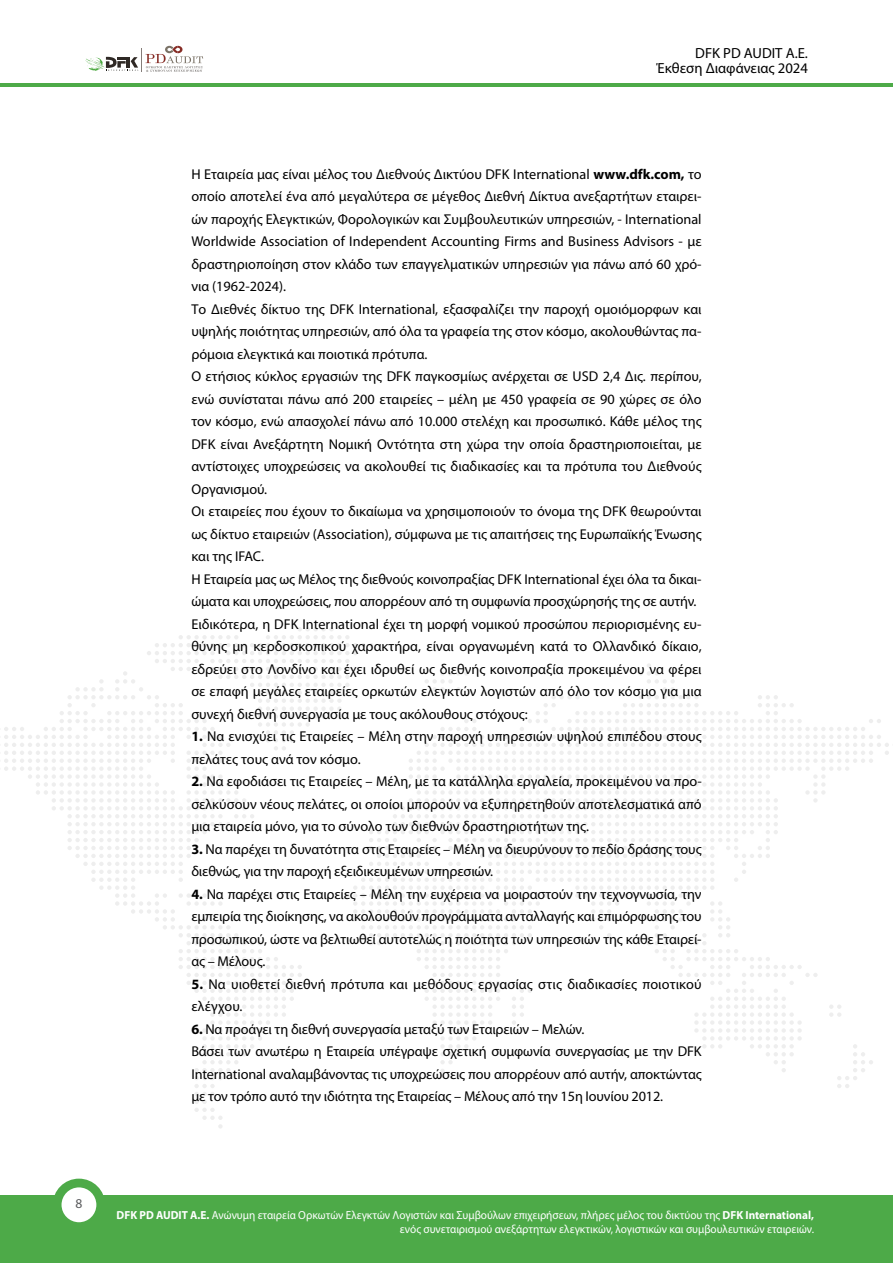
<style>
.page{position:relative;width:893px;height:1263px;background:#fff}
.page>*{position:absolute;margin:0;border:0;box-sizing:border-box;transform-origin:0 0}
.t1{font:14.7px/15px "Myriad Pro";color:#000;text-align:right}
.t2{font:14.25px/22.5px "Myriad Pro";color:#000}
.t3{font:13.5px "Myriad Pro";color:#58595b}
.t4{font:11.7px/14.1px "Myriad Pro";color:#fff;text-align:right;scale:.96 1}
.s1{font-weight:700}
</style>
<div class="page">
<hr style="left:0;top:83px;width:893px;height:4px;background:#4daa48">
<div style="left:0;top:1195px;width:893px;height:68px;background:#4daa48"></div>
<svg style="left:57px;top:1183px;width:44px;height:43px"></svg>
<div style="left:53px;top:1178px;width:52px;height:53px;border:9px solid #4daa48;border-radius:50%"></div>
<svg style="left:85px;top:46px;width:118px;height:26px"></svg>
<svg style="left:4px;top:627px;width:885px;height:501px"></svg>
<p class="t1" style="left:656px;top:45px;width:153px">DFK PD AUDIT A.E.<br>Έκθεση Διαφάνειας 2024</p>
<p class="t2" style="left:191px;top:163px;width:512px">Η Εταιρεία μας είναι μέλος του Διεθνούς Δικτύου DFK International <span class="s1">www.dfk.com,</span> το οποίο αποτελεί ένα από μεγαλύτερα σε μέγεθος Διεθνή Δίκτυα ανεξαρτήτων εταιρει&shy;ών παροχής Ελεγκτικών, Φορολογικών και Συμβουλευτικών υπηρεσιών, - International Worldwide Association of Independent Accounting Firms and Business Advisors - με δραστηριοποίηση στον κλάδο των επαγγελματικών υπηρεσιών για πάνω από 60 χρό&shy;νια (1962-2024).<br>Το Διεθνές δίκτυο της DFK International, εξασφαλίζει την παροχή ομοιόμορφων και υψηλής ποιότητας υπηρεσιών, από όλα τα γραφεία της στον κόσμο, ακολουθώντας πα&shy;ρόμοια ελεγκτικά και ποιοτικά πρότυπα.<br>Ο ετήσιος κύκλος εργασιών της DFK παγκοσμίως ανέρχεται σε USD 2,4 Δις. περίπου, ενώ συνίσταται πάνω από 200 εταιρείες – μέλη με 450 γραφεία σε 90 χώρες σε όλο τον κόσμο, ενώ απασχολεί πάνω από 10.000 στελέχη και προσωπικό. Κάθε μέλος της DFK είναι Ανεξάρτητη Νομική Οντότητα στη χώρα την οποία δραστηριοποιείται, με αντίστοιχες υποχρεώσεις να ακολουθεί τις διαδικασίες και τα πρότυπα του Διεθνούς Οργανισμού.<br>Οι εταιρείες που έχουν το δικαίωμα να χρησιμοποιούν το όνομα της DFK θεωρούνται ως δίκτυο εταιρειών (Association), σύμφωνα με τις απαιτήσεις της Ευρωπαϊκής Ένωσης και της IFAC.<br>Η Εταιρεία μας ως Μέλος της διεθνούς κοινοπραξίας DFK International έχει όλα τα δικαι&shy;ώματα και υποχρεώσεις, που απορρέουν από τη συμφωνία προσχώρησής της σε αυτήν.<br>Ειδικότερα, η DFK International έχει τη μορφή νομικού προσώπου περιορισμένης ευ&shy;θύνης μη κερδοσκοπικού χαρακτήρα, είναι οργανωμένη κατά το Ολλανδικό δίκαιο, εδρεύει στο Λονδίνο και έχει ιδρυθεί ως διεθνής κοινοπραξία προκειμένου να φέρει σε επαφή μεγάλες εταιρείες ορκωτών ελεγκτών λογιστών από όλο τον κόσμο για μια συνεχή διεθνή συνεργασία με τους ακόλουθους στόχους:</p>
<p class="t2" style="left:191px;top:725px;width:512px"><span class="s1">1.</span> Να ενισχύει τις Εταιρείες – Μέλη στην παροχή υπηρεσιών υψηλού επιπέδου στους πελάτες τους ανά τον κόσμο.</p>
<p class="t2" style="left:191px;top:770px;width:512px;text-align:justify"><span class="s1">2.</span> Να εφοδιάσει τις Εταιρείες – Μέλη, με τα κατάλληλα εργαλεία, προκειμένου να προ&shy;σελκύσουν νέους πελάτες, οι οποίοι μπορούν να εξυπηρετηθούν αποτελεσματικά από μια εταιρεία μόνο, για το σύνολο των διεθνών δραστηριοτήτων της.</p>
<p class="t2" style="left:191px;top:838px;width:512px"><span class="s1">3.</span> Να παρέχει τη δυνατότητα στις Εταιρείες – Μέλη να διευρύνουν το πεδίο δράσης τους διεθνώς, για την παροχή εξειδικευμένων υπηρεσιών.</p>
<p class="t2" style="left:191px;top:883px;width:512px;text-align:justify"><span class="s1">4.</span> Να παρέχει στις Εταιρείες – Μέλη την ευχέρεια να μοιραστούν την τεχνογνωσία, την εμπειρία της διοίκησης, να ακολουθούν προγράμματα ανταλλαγής και επιμόρφωσης του προσωπικού, ώστε να βελτιωθεί αυτοτελώς η ποιότητα των υπηρεσιών της κάθε Εταιρεί&shy;ας – Μέλους.</p>
<p class="t2" style="left:191px;top:973px;width:512px"><span class="s1">5.</span> Να υιοθετεί διεθνή πρότυπα και μεθόδους εργασίας στις διαδικασίες ποιοτικού ελέγχου.</p>
<p class="t2" style="left:191px;top:1018px;width:512px"><span class="s1">6.</span> Να προάγει τη διεθνή συνεργασία μεταξύ των Εταιρειών – Μελών.<br>Βάσει των ανωτέρω η Εταιρεία υπέγραψε σχετική συμφωνία συνεργασίας με την DFK International αναλαμβάνοντας τις υποχρεώσεις που απορρέουν από αυτήν, αποκτώντας με τον τρόπο αυτό την ιδιότητα της Εταιρείας – Μέλους από την 15η Ιουνίου 2012.</p>
<p class="t3" style="left:75px;top:1195px;width:8px">8</p>
<p class="t4" style="left:117px;top:1208px;width:728px"><span class="s1">DFK PD AUDIT Α.Ε.</span> Aνώνυμη εταιρεία Ορκωτών Ελεγκτών Λογιστών και Συμβούλων επιχειρήσεων, πλήρες μέλος του δικτύου της <span class="s1">DFK International, </span>ενός συνεταιρισμού ανεξάρτητων ελεγκτικών, λογιστικών και συμβουλευτικών εταιρειών.</p>
</div>
